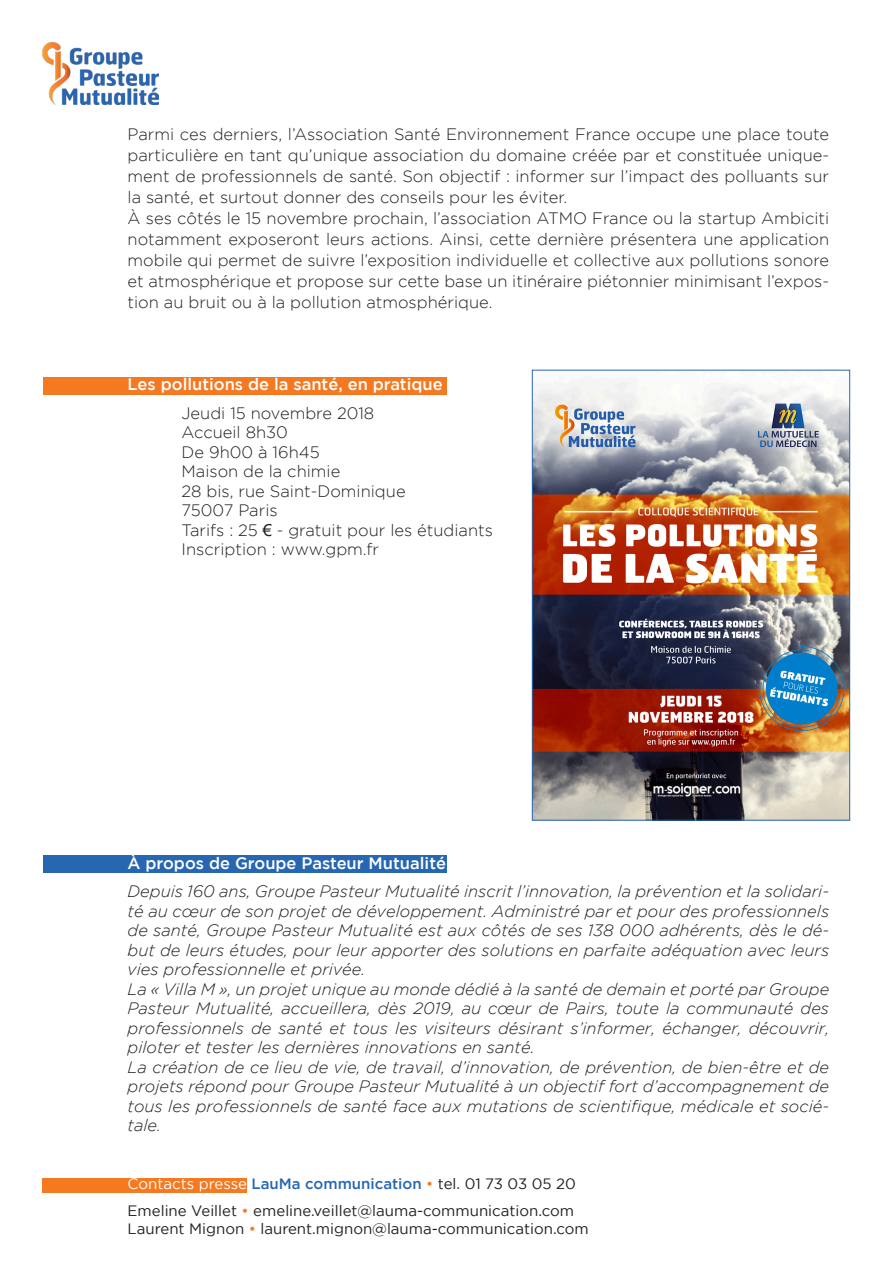
<style>
.page{position:relative;width:893px;height:1263px;background:#fff}
.page>*{position:absolute;margin:0;border:0;box-sizing:border-box;transform-origin:0 0}
.t1{font:italic 300 16.5px/19.5px "Gotham";color:#231f20;text-align:justify}
.t2{font:300 16.5px/21px "Gotham";color:#231f20;text-align:justify}
.t3{font:500 16.5px "Gotham";color:#fff}
.t4{font:15px/27px "Gotham";color:#231f20}
.s1{font-family:"Arial";font-weight:400}
.s2{color:#fff}
.s3{font-weight:500;color:#2767b2}
.s4{color:#f47921}
</style>
<div class="page">
<div style="left:43px;top:1178px;width:204px;height:15px;background:#f47921"></div>
<img style="left:43px;top:43px;width:116px;height:61px">
<div style="left:43px;top:855px;width:403px;height:17px;background:#2767b2"></div>
<div style="left:43px;top:377px;width:403px;height:17px;background:#f47921"></div>
<img style="left:534px;top:381px;width:314px;height:437px">
<div style="left:532px;top:370px;width:318px;height:450px;border:1px solid #2767b2"></div>
<p class="t2" style="left:128px;top:123px;width:703px">Parmi ces derniers, l’Association Santé Environnement France occupe une place toute particulière en tant qu’unique association du domaine créée par et constituée unique&shy;ment de professionnels de santé. Son objectif : informer sur l’impact des polluants sur la santé, et surtout donner des conseils pour les éviter.</p>
<p class="t2" style="left:128px;top:207px;width:703px">À ses côtés le 15 novembre prochain, l’association ATMO France ou la startup Ambiciti notamment exposeront leurs actions. Ainsi, cette dernière présentera une application mobile qui permet de suivre l’exposition individuelle et collective aux pollutions sonore et atmosphérique et propose sur cette base un itinéraire piétonnier minimisant l’expos&shy;tion au bruit ou à la pollution atmosphérique.</p>
<p class="t3" style="left:128px;top:375px;width:317px">Les pollutions de la santé, en pratique</p>
<p class="t2" style="left:182px;top:402px;width:194px">Jeudi 15 novembre 2018</p>
<p class="t2" style="left:182px;top:422px;width:108px">Accueil 8h30</p>
<p class="t2" style="left:182px;top:441px;width:140px">De 9h00 à 16h45</p>
<p class="t2" style="left:182px;top:461px;width:160px">Maison de la chimie</p>
<p class="t2" style="left:182px;top:480px;width:226px">28 bis, rue Saint-Dominique</p>
<p class="t2" style="left:182px;top:500px;width:98px">75007 Paris</p>
<p class="t2" style="left:182px;top:519px;width:313px">Tarifs : 25 <span class="s1">€</span> - gratuit pour les étudiants</p>
<p class="t2" style="left:182px;top:539px;width:199px">Inscription : www.gpm.fr</p>
<p class="t3" style="left:128px;top:853px;width:320px">À propos de Groupe Pasteur Mutualité</p>
<p class="t1" style="left:128px;top:882px;width:703px">Depuis 160 ans, Groupe Pasteur Mutualité inscrit l’innovation, la prévention et la solidari&shy;té au cœur de son projet de développement. Administré par et pour des professionnels de santé, Groupe Pasteur Mutualité est aux côtés de ses 138 000 adhérents, dès le dé&shy;but de leurs études, pour leur apporter des solutions en parfaite adéquation avec leurs vies professionnelle et privée.</p>
<p class="t1" style="left:128px;top:979px;width:703px">La « Villa M », un projet unique au monde dédié à la santé de demain et porté par Groupe Pasteur Mutualité, accueillera, dès 2019, au cœur de Pairs, toute la communauté des professionnels de santé et tous les visiteurs désirant s’informer, échanger, découvrir, piloter et tester les dernières innovations en santé.</p>
<p class="t1" style="left:128px;top:1057px;width:703px">La création de ce lieu de vie, de travail, d’innovation, de prévention, de bien-être et de projets répond pour Groupe Pasteur Mutualité à un objectif fort d’accompagnement de tous les professionnels de santé face aux mutations de scientifique, médicale et socié&shy;tale.</p>
<p class="t4" style="left:128px;top:1170px;width:450px"><span class="s2">Contacts presse</span> <span class="s3">LauMa communication</span> <span class="s4">•</span> tel. 01 73 03 05 20<br>Emeline Veillet <span class="s4">•</span> emeline.veillet@lauma-communication.com</p>
<p class="t4" style="left:128px;top:1215px;width:463px">Laurent Mignon <span class="s4">•</span> laurent.mignon@lauma-communication.com</p>
</div>
